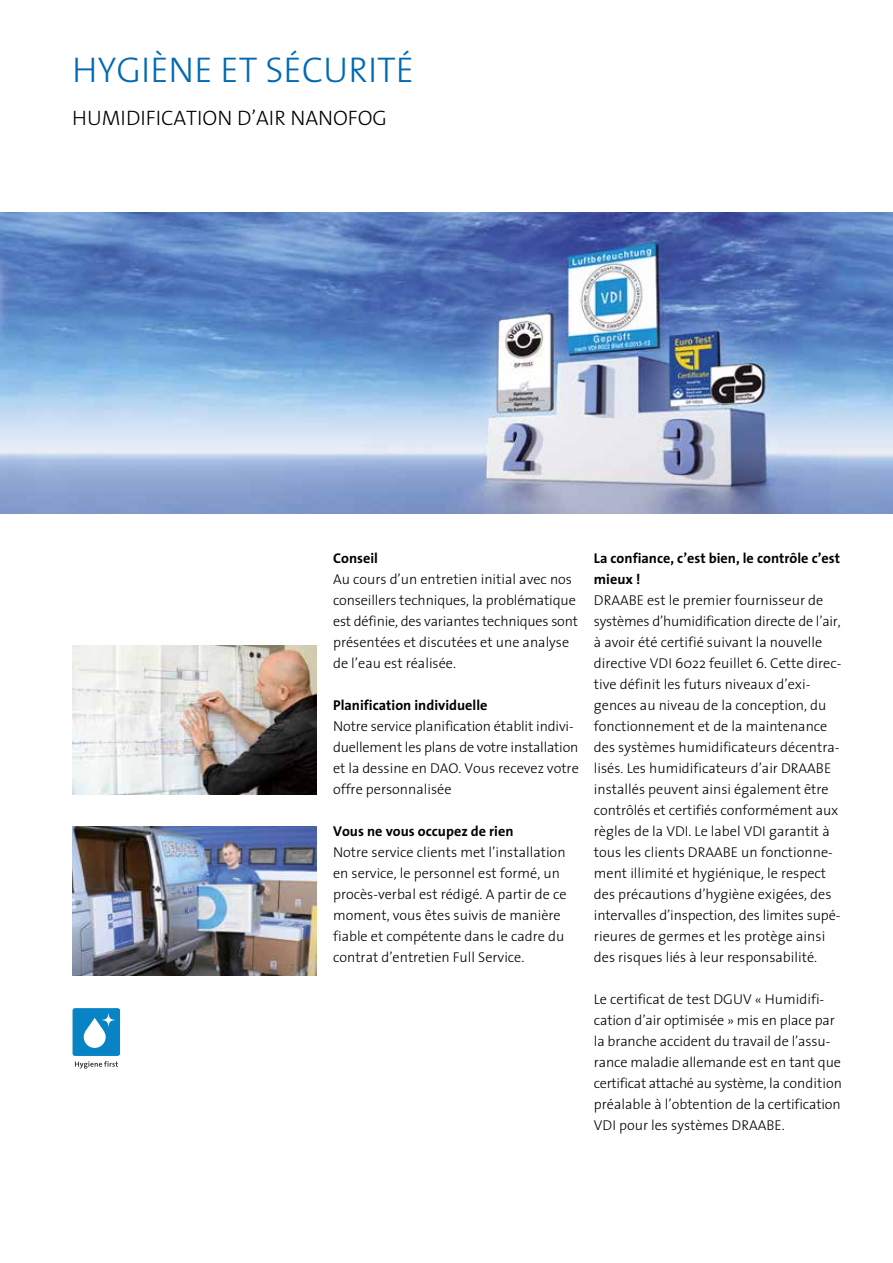
<style>
.page{position:relative;width:893px;height:1263px;background:#fff}
.page>*{position:absolute;margin:0;border:0;box-sizing:border-box;transform-origin:0 0}
.t1{font:300 36px "The Sans";color:#0069b4}
.t2{font:300 21px "The Sans";color:#000}
.t3{font:300 14.25px/21px "The Sans";color:#000}
.t4{font:700 14.25px/21px "The Sans";color:#000}
</style>
<div class="page">
<svg style="left:72px;top:1008px;width:48px;height:60px"></svg>
<img style="left:0;top:213px;width:893px;height:300px">
<img style="left:72px;top:646px;width:244px;height:148px">
<img style="left:72px;top:827px;width:244px;height:149px">
<h1 class="t1" style="left:72px;top:40px;width:343px">HYGIÈNE ET SÉCURITÉ</h1>
<h2 class="t2" style="left:72px;top:100px;width:316px">HUMIDIFICATION D’AIR NANOFOG</h2>
<p class="t4" style="left:333px;top:547px;width:46px">Conseil</p>
<p class="t3" style="left:333px;top:568px;width:246px">Au cours d’un entretien initial avec nos conseillers techniques, la problématique est définie, des variantes techniques sont présentées et discutées et une analyse de l’eau est réalisée.</p>
<p class="t4" style="left:333px;top:694px;width:156px">Planification individuelle</p>
<p class="t3" style="left:333px;top:715px;width:247px">Notre service planification établit indivi&shy;duellement les plans de votre installation et la dessine en DAO. Vous recevez votre offre personnalisée</p>
<p class="t4" style="left:333px;top:820px;width:182px">Vous ne vous occupez de rien</p>
<p class="t3" style="left:333px;top:841px;width:235px">Notre service clients met l’installation en service, le personnel est formé, un procès-verbal est rédigé. A partir de ce moment, vous êtes suivis de manière fiable et compétente dans le cadre du contrat d’entretien Full Service.</p>
<p class="t4" style="left:594px;top:547px;width:248px">La confiance, c’est bien, le contrôle c’est mieux !</p>
<p class="t3" style="left:594px;top:589px;width:249px">DRAABE est le premier fournisseur de systèmes d’humidification directe de l’air, à avoir été certifié suivant la nouvelle directive VDI 6022 feuillet 6. Cette direc&shy;tive définit les futurs niveaux d’exi&shy;gences au niveau de la conception, du fonctionnement et de la maintenance des systèmes humidificateurs décentra&shy;lisés. Les humidificateurs d’air DRAABE installés peuvent ainsi également être contrôlés et certifiés conformément aux règles de la VDI. Le label VDI garantit à tous les clients DRAABE un fonctionne&shy;ment illimité et hygiénique, le respect des précautions d’hygiène exigées, des intervalles d’inspection, des limites supé&shy;rieures de germes et les protège ainsi des risques liés à leur responsabilité.</p>
<p class="t3" style="left:594px;top:988px;width:250px">Le certificat de test DGUV « Humidifi&shy;cation d’air optimisée » mis en place par la branche accident du travail de l’assu&shy;rance maladie allemande est en tant que certificat attaché au système, la condition préalable à l’obtention de la certification VDI pour les systèmes DRAABE.</p>
</div>
